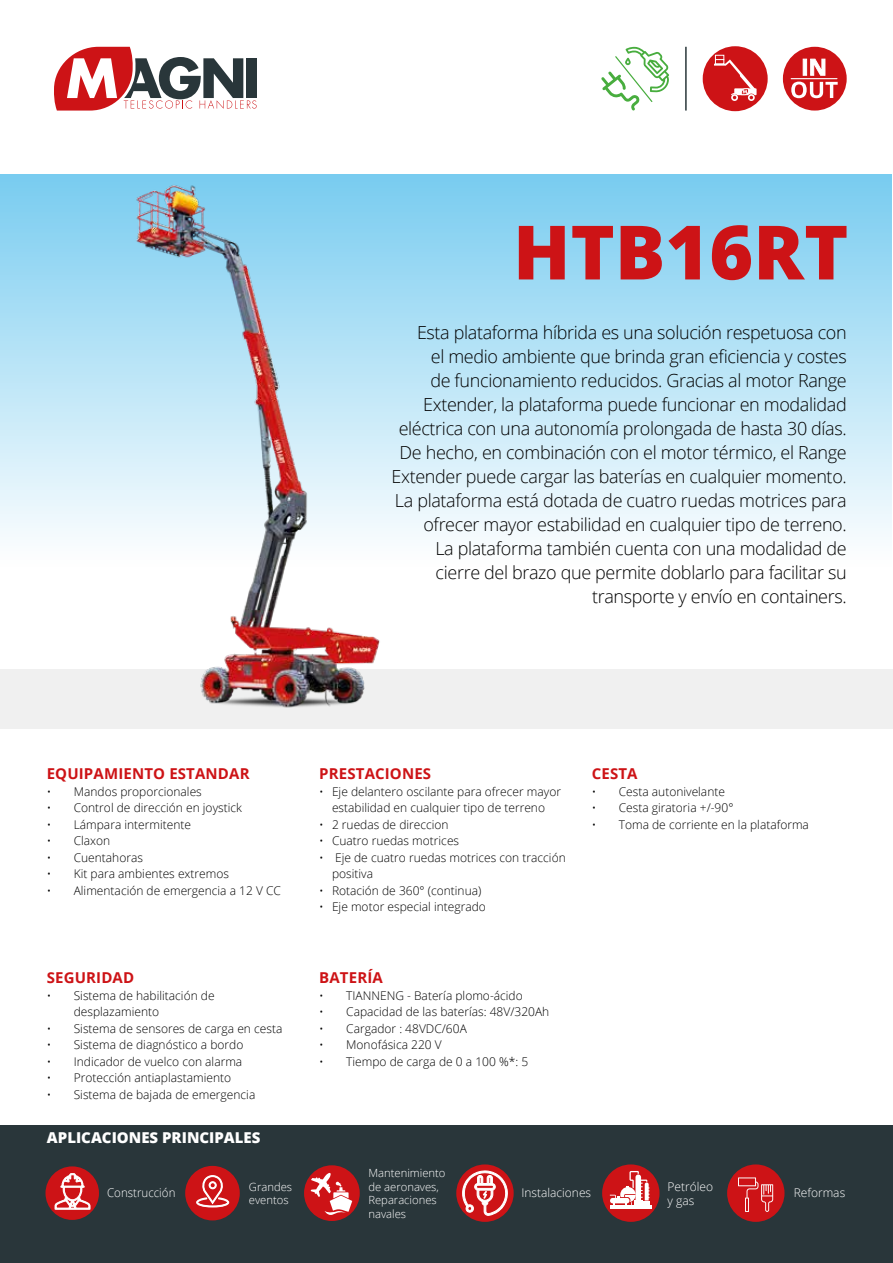
<style>
.page{position:relative;width:893px;height:1263px;background:#fff}
.page>*{position:absolute;margin:0;border:0;box-sizing:border-box;transform-origin:0 0}
.t1{font:800 75px "Open Sans";color:#cd1316}
.t2{font:300 18px/24px "Open Sans";letter-spacing:-.02em;color:#000;text-align:right}
.t3{font:700 15px "Open Sans";letter-spacing:.01em;color:#cd1316}
.t4{font:800 15px "Open Sans";color:#fff}
.t5{font:300 12px/16.5px "Open Sans";color:#000}
.t6{font:300 12px/14.4px "Open Sans";color:#fff}
.t7{font:300 12px "Open Sans";color:#fff;scale:.96 1}
.t8{font:300 11.25px/13.5px "Open Sans";color:#fff}
</style>
<div class="page">
<div style="left:0;top:1125px;width:893px;height:138px;background:#29363a"></div>
<svg style="left:54px;top:47px;width:203px;height:64px"></svg>
<svg style="left:0;top:174px;width:892px;height:496px"></svg>
<div style="left:0;top:670px;width:893px;height:59px;background:#f0f0f0"></div>
<img style="left:115px;top:179px;width:290px;height:529px">
<div style="left:783px;top:47px;width:64px;height:64px;background:#cd1316;border-radius:50%"></div>
<svg style="left:803px;top:59px;width:4px;height:16px"></svg>
<svg style="left:810px;top:59px;width:15px;height:17px"></svg>
<svg style="left:791px;top:82px;width:47px;height:16px"></svg>
<hr style="left:791px;top:78px;width:46px;height:1px;background:#fff">
<div style="left:703px;top:46px;width:64px;height:65px;background:#cd1316;border-radius:50%"></div>
<svg style="left:714px;top:55px;width:42px;height:44px"></svg>
<hr style="left:685px;top:47px;width:2px;height:64px;background:#29363a">
<svg style="left:601px;top:47px;width:68px;height:63px"></svg>
<div style="left:45px;top:1166px;width:54px;height:54px;background:#cd1316;border-radius:50%"></div>
<svg style="left:55px;top:1173px;width:35px;height:37px"></svg>
<div style="left:185px;top:1166px;width:55px;height:54px;background:#cd1316;border-radius:50%"></div>
<svg style="left:196px;top:1175px;width:33px;height:33px"></svg>
<div style="left:304px;top:1165px;width:56px;height:56px;background:#cd1316;border-radius:50%"></div>
<svg style="left:311px;top:1173px;width:41px;height:42px"></svg>
<div style="left:602px;top:1164px;width:57px;height:58px;background:#cd1316;border-radius:50%"></div>
<hr style="left:610px;top:1205px;width:41px;height:4px;background:#fff">
<svg style="left:610px;top:1171px;width:40px;height:34px"></svg>
<div style="left:727px;top:1164px;width:57px;height:58px;background:#cd1316;border-radius:50%"></div>
<svg style="left:738px;top:1177px;width:35px;height:35px"></svg>
<svg style="left:456px;top:1164px;width:58px;height:58px"></svg>
<svg style="left:462px;top:1170px;width:46px;height:46px;background:#d86264"></svg>
<h1 class="t1" style="left:513px;top:195px;width:337px">HTB16RT</h1>
<p class="t2" style="left:391px;top:320px;width:457px">Esta plataforma híbrida es una solución respetuosa con<br>el medio ambiente que brinda gran eficiencia y costes<br>de funcionamiento reducidos. Gracias al motor Range Extender, la plataforma puede funcionar en modalidad eléctrica con una autonomía prolongada de hasta 30 días.<br>De hecho, en combinación con el motor térmico, el Range Extender puede cargar las baterías en cualquier momento.<br>La plataforma está dotada de cuatro ruedas motrices para ofrecer mayor estabilidad en cualquier tipo de terreno.<br>La plataforma también cuenta con una modalidad de cierre del brazo que permite doblarlo para facilitar su transporte y envío en containers.</p>
<p class="t3" style="left:47px;top:763px;width:204px">EQUIPAMIENTO ESTANDAR</p>
<p class="t5" style="left:47px;top:783px;width:157px">• Mandos proporcionales</p>
<p class="t5" style="left:47px;top:799px;width:197px">• Control de dirección en joystick</p>
<p class="t5" style="left:47px;top:816px;width:146px">• Lámpara intermitente</p>
<p class="t5" style="left:47px;top:832px;width:65px">• Claxon</p>
<p class="t5" style="left:47px;top:849px;width:98px">• Cuentahoras</p>
<p class="t5" style="left:47px;top:865px;width:184px">• Kit para ambientes extremos</p>
<p class="t5" style="left:47px;top:882px;width:236px">• Alimentación de emergencia a 12 V CC</p>
<p class="t3" style="left:47px;top:967px;width:89px">SEGURIDAD</p>
<p class="t5" style="left:74px;top:987px;width:142px;text-indent:-27px">• Sistema de habilitación de desplazamiento</p>
<p class="t5" style="left:47px;top:1020px;width:237px">• Sistema de sensores de carga en cesta</p>
<p class="t5" style="left:47px;top:1036px;width:198px">• Sistema de diagnóstico a bordo</p>
<p class="t5" style="left:47px;top:1053px;width:197px">• Indicador de vuelco con alarma</p>
<p class="t5" style="left:47px;top:1069px;width:186px">• Protección antiaplastamiento</p>
<p class="t5" style="left:47px;top:1086px;width:210px">• Sistema de bajada de emergencia</p>
<p class="t4" style="left:47px;top:1126px;width:215px">APLICACIONES PRINCIPALES</p>
<p class="t7" style="left:107px;top:1184px;width:73px">Construcción</p>
<p class="t8" style="left:249px;top:1179px;width:45px">Grandes eventos</p>
<p class="t3" style="left:319px;top:763px;width:113px">PRESTACIONES</p>
<p class="t5" style="left:319px;top:783px;width:243px;text-align:center">• Eje delantero oscilante para ofrecer mayor estabilidad en cualquier tipo de terreno</p>
<p class="t5" style="left:319px;top:816px;width:131px">• 2 ruedas de direccion</p>
<p class="t5" style="left:319px;top:832px;width:141px">• Cuatro ruedas motrices</p>
<p class="t5" style="left:332px;top:849px;width:235px;text-indent:-13px">• Eje de cuatro ruedas motrices con tracción positiva</p>
<p class="t5" style="left:319px;top:882px;width:164px">• Rotación de 360° (continua)</p>
<p class="t5" style="left:319px;top:898px;width:168px">• Eje motor especial integrado</p>
<p class="t3" style="left:319px;top:967px;width:65px">BATERÍA</p>
<p class="t5" style="left:319px;top:987px;width:205px">• TIANNENG - Batería plomo-ácido</p>
<p class="t5" style="left:319px;top:1003px;width:232px">• Capacidad de las baterías: 48V/320Ah</p>
<p class="t5" style="left:319px;top:1020px;width:149px">• Cargador : 48VDC/60A</p>
<p class="t5" style="left:319px;top:1036px;width:124px">• Monofásica 220 V</p>
<p class="t5" style="left:319px;top:1053px;width:210px">• Tiempo de carga de 0 a 100 %*: 5</p>
<p class="t3" style="left:592px;top:763px;width:47px">CESTA</p>
<p class="t5" style="left:592px;top:783px;width:135px">• Cesta autonivelante</p>
<p class="t5" style="left:592px;top:799px;width:143px">• Cesta giratoria +/-90°</p>
<p class="t5" style="left:592px;top:816px;width:219px">• Toma de corriente en la plataforma</p>
<p class="t8" style="left:368px;top:1166px;width:79px">Mantenimiento de aeronaves,<br>Reparaciones navales</p>
<p class="t6" style="left:668px;top:1179px;width:47px">Petróleo y gas</p>
<p class="t6" style="left:521px;top:1185px;width:71px">Instalaciones</p>
<p class="t6" style="left:794px;top:1185px;width:53px">Reformas</p>
</div>
